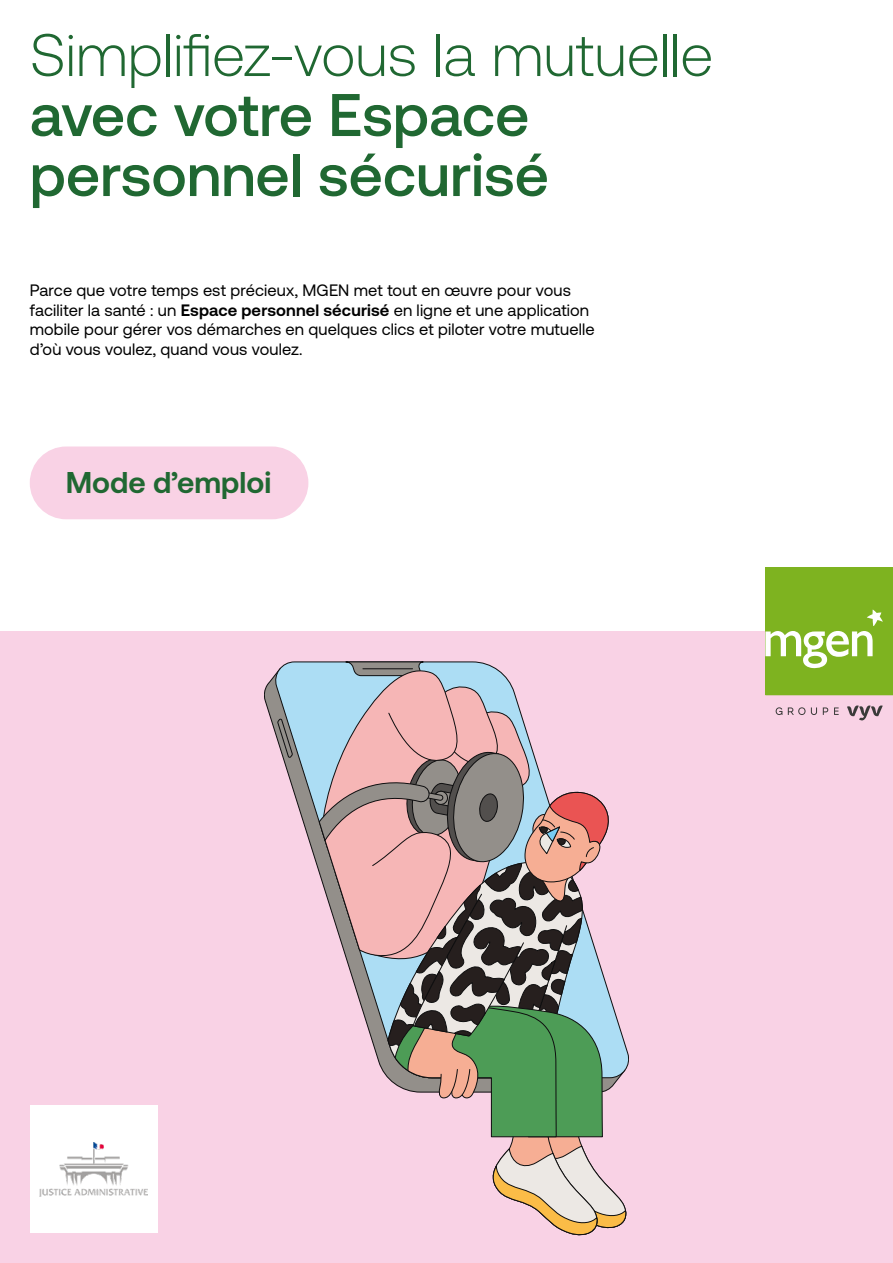
<style>
.page{position:relative;width:893px;height:1263px;background:#fff}
.page>*{position:absolute;margin:0;border:0;box-sizing:border-box;transform-origin:0 0}
.t1{font:500 60px/60px "Aeonik MGEN";color:#206832}
.t2{font:300 60px "Aeonik MGEN";color:#206832}
.t3{font:700 30px "Aeonik MGEN";color:#206832}
.t4{font:16.5px/19.5px "Aeonik MGEN";letter-spacing:.01em;color:#000}
.s1{font-weight:700}
</style>
<div class="page">
<div style="left:0;top:631px;width:893px;height:632px;background:#f9d2e5"></div>
<svg style="left:273px;top:661px;width:45px;height:209px"></svg>
<svg style="left:318px;top:661px;width:311px;height:574px"></svg>
<svg style="left:776px;top:707px;width:6px;height:8px"></svg>
<svg style="left:788px;top:707px;width:17px;height:8px"></svg>
<svg style="left:811px;top:707px;width:6px;height:8px"></svg>
<svg style="left:823px;top:707px;width:5px;height:8px"></svg>
<svg style="left:834px;top:707px;width:5px;height:8px"></svg>
<svg style="left:847px;top:705px;width:36px;height:15px"></svg>
<svg style="left:765px;top:568px;width:128px;height:127px;background:#8bba36"></svg>
<div style="left:30px;top:446px;width:278px;height:73px;background:#f9d2e5;border-radius:36px"></div>
<div style="left:30px;top:1106px;width:127px;height:127px;background:#fff"></div>
<img style="left:39px;top:1142px;width:109px;height:55px">
<h1 class="t2" style="left:30px;top:22px;width:685px">Simplifiez-vous la mutuelle</h1>
<h1 class="t1" style="left:30px;top:85px;width:521px">avec votre Espace personnel sécurisé</h1>
<p class="t4" style="left:30px;top:281px;width:566px">Parce que votre temps est précieux, MGEN met tout en œuvre pour vous faciliter la santé : un <span class="s1">Espace personnel sécurisé</span> en ligne et une application mobile pour gérer vos démarches en quelques clics et piloter votre mutuelle d’où vous voulez, quand vous voulez.</p>
<h2 class="t3" style="left:66px;top:466px;width:207px">Mode d’emploi</h2>
</div>
